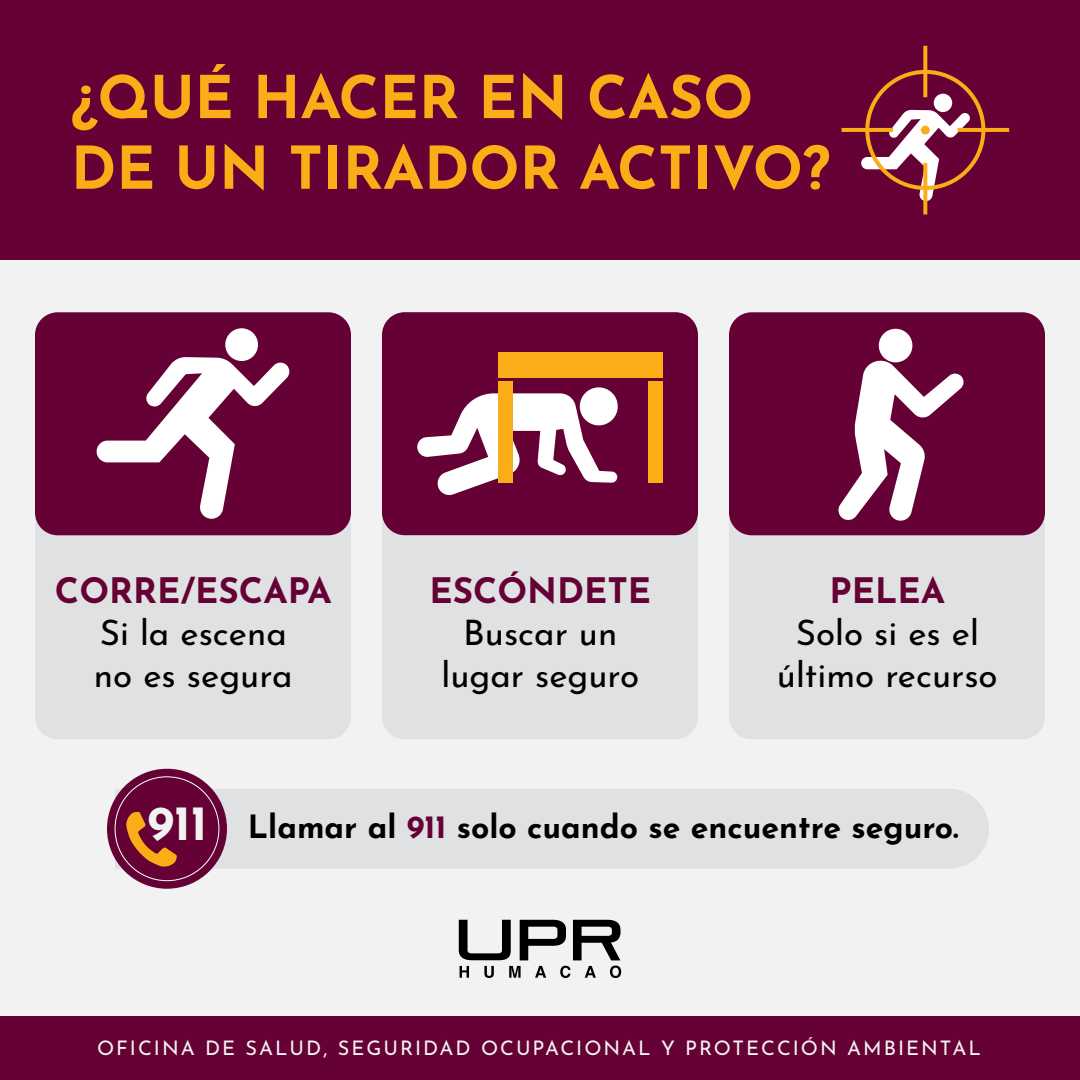
<style>
.page{position:relative;width:1080px;height:1080px;background:#f2f2f2}
.page>*{position:absolute;margin:0;border:0;box-sizing:border-box;transform-origin:0 0}
.t1{font:700 58.9px/70.6px "Josefin Sans";color:#fbad18}
.t2{font:100 35px/42px "Josefin Sans";color:#000;text-align:center}
.t3{font:100 35px "Josefin Sans";color:#660136}
.t4{font:700 32px "Josefin Sans";color:#000}
.t5{font:100 20px "Josefin Sans";letter-spacing:.1em;color:#f2f2f2}
.s1{font-size:48.4px;color:#f2f2f2}
.s2{color:#660136}
</style>
<div class="page">
<div style="left:0;top:0;width:1080px;height:260px;background:#660136"></div>
<div style="left:0;top:1016px;width:1080px;height:64px;background:#660136"></div>
<div style="left:35px;top:517px;width:316px;height:222px;background:#e0e1e2"></div>
<div style="left:35px;top:312px;width:316px;height:223px;background:#660136;border-radius:23px"></div>
<div style="left:225px;top:328px;width:33px;height:33px;background:#fff;border-radius:50%"></div>
<svg style="left:97px;top:357px;width:193px;height:162px"></svg>
<div style="left:382px;top:517px;width:316px;height:222px;background:#e0e1e2"></div>
<div style="left:382px;top:312px;width:316px;height:223px;background:#660136;border-radius:23px"></div>
<div style="left:580px;top:387px;width:38px;height:38px;background:#fff;border-radius:50%"></div>
<svg style="left:417px;top:393px;width:200px;height:102px"></svg>
<div style="left:498px;top:352px;width:165px;height:26px;background:#fbad18"></div>
<div style="left:498px;top:381px;width:15px;height:102px;background:#fbad18"></div>
<div style="left:648px;top:381px;width:15px;height:102px;background:#fbad18"></div>
<div style="left:729px;top:517px;width:316px;height:222px;background:#e0e1e2"></div>
<div style="left:729px;top:312px;width:316px;height:223px;background:#660136;border-radius:23px"></div>
<div style="left:879px;top:329px;width:33px;height:33px;background:#fff;border-radius:50%"></div>
<svg style="left:838px;top:358px;width:126px;height:163px"></svg>
<div style="left:115px;top:789px;width:874px;height:80px;background:#e0e1e2"></div>
<div style="left:107px;top:769px;width:120px;height:120px;background:#660136;border-radius:50%"></div>
<svg style="left:126px;top:812px;width:51px;height:55px"></svg>
<div style="left:934px;top:94px;width:18px;height:18px;background:#fff;border-radius:50%"></div>
<svg style="left:861px;top:110px;width:109px;height:91px"></svg>
<div style="left:865px;top:70px;width:120px;height:120px;border:4px solid #fbad18;border-radius:50%"></div>
<svg style="left:923px;top:46px;width:4px;height:51px"></svg>
<svg style="left:923px;top:163px;width:4px;height:51px"></svg>
<hr style="left:842px;top:128px;width:51px;height:4px;background:#fbad18">
<hr style="left:958px;top:128px;width:51px;height:4px;background:#fbad18">
<div style="left:921px;top:126px;width:9px;height:9px;background:#fbad18;border-radius:50%"></div>
<svg style="left:460px;top:966px;width:9px;height:12px"></svg>
<svg style="left:484px;top:966px;width:10px;height:12px"></svg>
<svg style="left:509px;top:966px;width:12px;height:12px"></svg>
<svg style="left:535px;top:966px;width:11px;height:12px"></svg>
<svg style="left:560px;top:966px;width:11px;height:12px"></svg>
<svg style="left:585px;top:966px;width:11px;height:12px"></svg>
<svg style="left:610px;top:966px;width:11px;height:12px"></svg>
<svg style="left:459px;top:920px;width:52px;height:40px"></svg>
<svg style="left:520px;top:920px;width:46px;height:40px"></svg>
<svg style="left:573px;top:920px;width:47px;height:40px"></svg>
<h1 class="t1" style="left:71px;top:53px;width:761px">¿QUÉ HACER EN CASO<br>DE UN TIRADOR ACTIVO?</h1>
<p class="t3" style="left:55px;top:565px;width:278px">CORRE/ESCAPA</p>
<p class="t2" style="left:94px;top:609px;width:200px;text-align:left">Si la escena no es segura</p>
<p class="t3" style="left:429px;top:565px;width:223px">ESCÓNDETE</p>
<p class="t2" style="left:441px;top:609px;width:199px">Buscar un lugar seguro</p>
<p class="t3" style="left:830px;top:565px;width:117px">PELEA</p>
<p class="t2" style="left:777px;top:609px;width:222px">Solo si es el último recurso</p>
<p class="t4" style="left:148px;top:798px;width:813px"><span class="s1">911</span> Llamar al <span class="s2">911</span> solo cuando se encuentre seguro.</p>
<p class="t5" style="left:97px;top:1034px;width:885px">OFICINA DE SALUD, SEGURIDAD OCUPACIONAL Y PROTECCIÓN AMBIENTAL</p>
</div>
